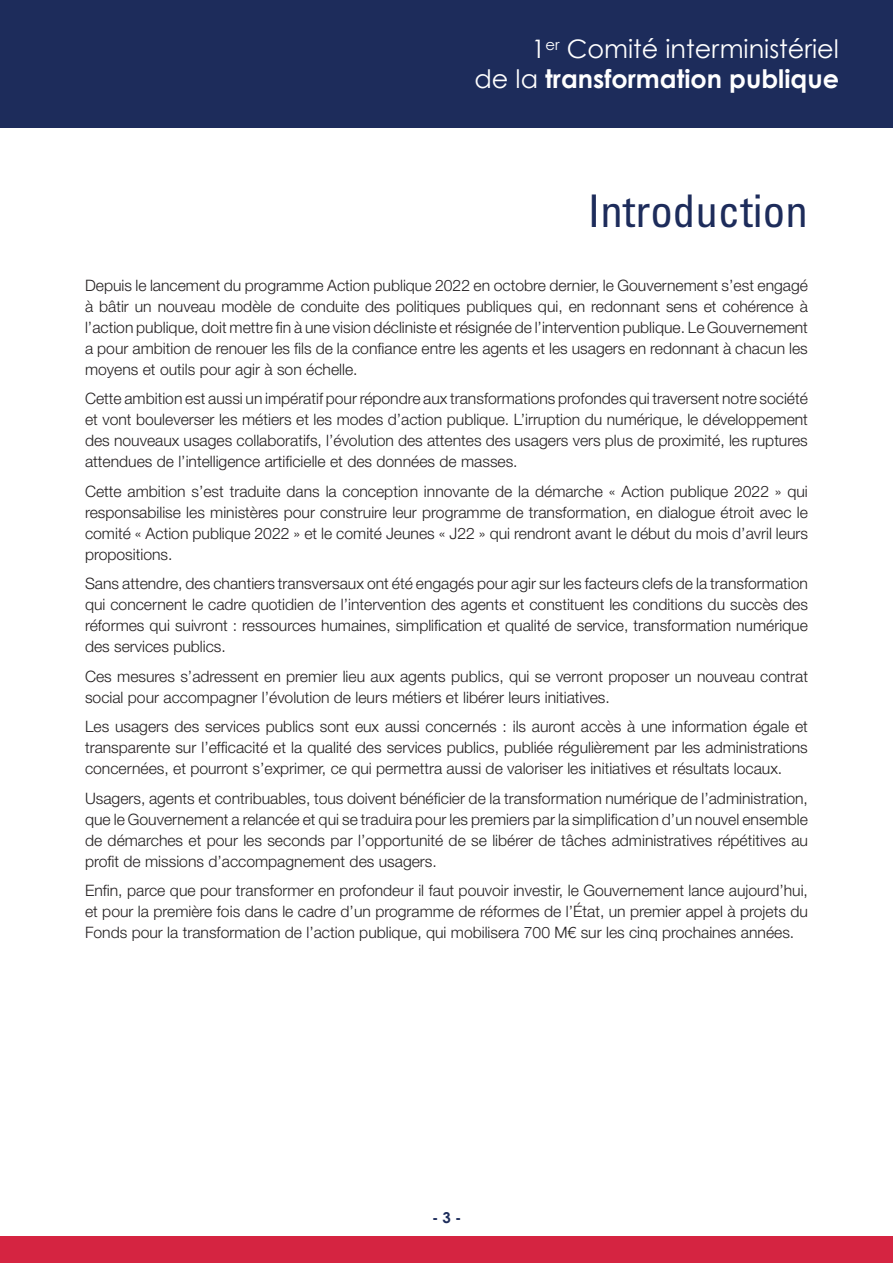
<style>
.page{position:relative;width:893px;height:1263px;background:#fff}
.page>*{position:absolute;margin:0;border:0;box-sizing:border-box;transform-origin:0 0}
.t1{font:condensed 45px "Univers";color:#1d2c5b}
.t2{font:25.5px/30px "Century Gothic";color:#fff;text-align:right}
.t3{font:300 15.75px/21px "Helvetica Neue LT Pro";color:#231f20;text-align:justify}
.t4{font:700 15px "Century Gothic";color:#1d2c5b}
.s1{font-weight:700}
</style>
<div class="page">
<div style="left:0;top:0;width:893px;height:128px;background:#1d2c5b"></div>
<div style="left:0;top:1236px;width:893px;height:27px;background:#d52441"></div>
<h2 class="t2" style="left:474px;top:34px;width:366px">1<sup>er</sup> Comité interministériel<br>de la <span class="s1">transformation publique</span></h2>
<h1 class="t1" style="left:588px;top:183px;width:222px">Introduction</h1>
<p class="t3" style="left:85px;top:274px;width:724px">Depuis le lancement du programme Action publique 2022 en octobre dernier, le Gouvernement s’est engagé à bâtir un nouveau modèle de conduite des politiques publiques qui, en redonnant sens et cohérence à l’action publique, doit mettre fin à une vision décliniste et résignée de l’intervention publique. Le Gouvernement a pour ambition de renouer les fils de la confiance entre les agents et les usagers en redonnant à chacun les moyens et outils pour agir à son échelle.</p>
<p class="t3" style="left:85px;top:388px;width:724px">Cette ambition est aussi un impératif pour répondre aux transformations profondes qui traversent notre société et vont bouleverser les métiers et les modes d’action publique. L’irruption du numérique, le développement des nouveaux usages collaboratifs, l’évolution des attentes des usagers vers plus de proximité, les ruptures attendues de l’intelligence artificielle et des données de masses.</p>
<p class="t3" style="left:85px;top:480px;width:724px">Cette ambition s’est traduite dans la conception innovante de la démarche « Action publique 2022 » qui responsabilise les ministères pour construire leur programme de transformation, en dialogue étroit avec le comité « Action publique 2022 » et le comité Jeunes « J22 » qui rendront avant le début du mois d’avril leurs propositions.</p>
<p class="t3" style="left:85px;top:573px;width:724px">Sans attendre, des chantiers transversaux ont été engagés pour agir sur les facteurs clefs de la transformation qui concernent le cadre quotidien de l’intervention des agents et constituent les conditions du succès des réformes qui suivront : ressources humaines, simplification et qualité de service, transformation numérique des services publics.</p>
<p class="t3" style="left:85px;top:665px;width:724px">Ces mesures s’adressent en premier lieu aux agents publics, qui se verront proposer un nouveau contrat social pour accompagner l’évolution de leurs métiers et libérer leurs initiatives.</p>
<p class="t3" style="left:85px;top:716px;width:724px">Les usagers des services publics sont eux aussi concernés : ils auront accès à une information égale et transparente sur l’efficacité et la qualité des services publics, publiée régulièrement par les administrations concernées, et pourront s’exprimer, ce qui permettra aussi de valoriser les initiatives et résultats locaux.</p>
<p class="t3" style="left:85px;top:787px;width:724px">Usagers, agents et contribuables, tous doivent bénéficier de la transformation numérique de l’administration, que le Gouvernement a relancée et qui se traduira pour les premiers par la simplification d’un nouvel ensemble de démarches et pour les seconds par l’opportunité de se libérer de tâches administratives répétitives au profit de missions d’accompagnement des usagers.</p>
<p class="t3" style="left:85px;top:880px;width:724px">Enfin, parce que pour transformer en profondeur il faut pouvoir investir, le Gouvernement lance aujourd’hui, et pour la première fois dans le cadre d’un programme de réformes de l’État, un premier appel à projets du Fonds pour la transformation de l’action publique, qui mobilisera 700 M€ sur les cinq prochaines années.</p>
<p class="t4" style="left:432px;top:1208px;width:31px">- 3 -</p>
</div>
